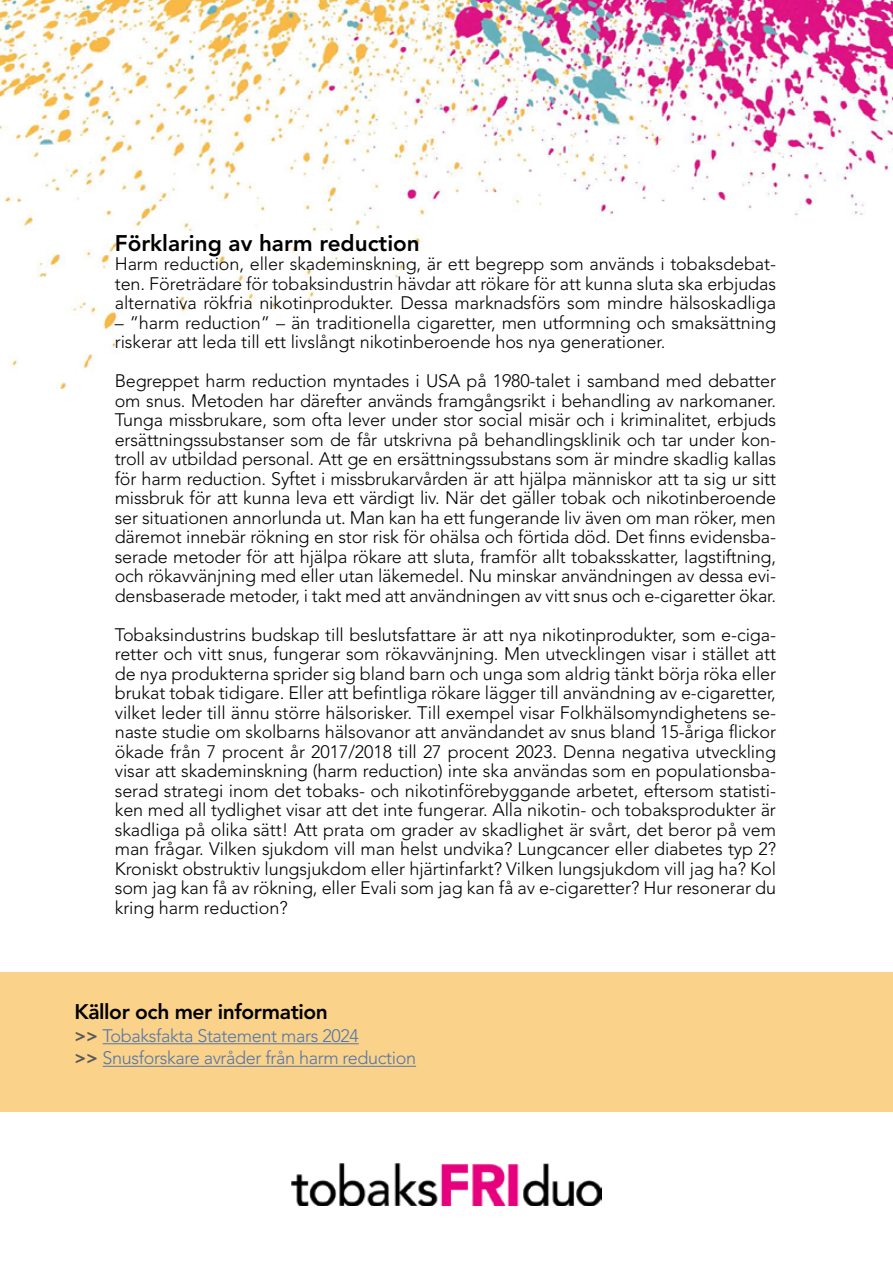
<style>
.page{position:relative;width:893px;height:1263px;background:#fff}
.page>*{position:absolute;margin:0;border:0;box-sizing:border-box;transform-origin:0 0}
.BR_U_indrag{font:800 22.5px "Avenir LT Std";color:#000}
.BR_U_indrag-2{font:800 21px "Avenir LT Std";letter-spacing:-.02em;color:#000}
.BR_U_indrag-3{font:300 18px/19.5px "Avenir LT Std";letter-spacing:-.005em;color:#000;text-align:justify}
.BR_U_indrag-4{font:300 18px "Avenir LT Std";letter-spacing:-.02em;color:#5275ab}
.s1{font-weight:800;color:#58585a}
</style>
<div class="page">
<img style="left:0;top:0;width:893px;height:388px">
<img style="left:292px;top:1163px;width:309px;height:42px">
<div style="left:0;top:973px;width:893px;height:139px;background:#fad289"></div>
<hr style="left:103px;top:1043px;width:256px;height:1px;background:#5275ab">
<hr style="left:103px;top:1066px;width:313px;height:1px;background:#5275ab">
<p class="BR_U_indrag" style="left:115px;top:230px;width:307px">Förklaring av harm reduction</p>
<p class="BR_U_indrag-3" style="left:115px;top:254px;width:663px">Harm reduction, eller skademinskning, är ett begrepp som används i tobaksdebat&shy;ten. Företrädare för tobaksindustrin hävdar att rökare för att kunna sluta ska erbjudas alternativa rökfria nikotinprodukter. Dessa marknadsförs som mindre hälsoskadliga</p>
<p class="BR_U_indrag-3" style="left:115px;top:313px;width:663px">– ”harm reduction” – än traditionella cigaretter, men utformning och smaksättning riskerar att leda till ett livslångt nikotinberoende hos nya generationer.</p>
<p class="BR_U_indrag-3" style="left:115px;top:371px;width:663px">Begreppet harm reduction myntades i USA på 1980-talet i samband med debatter om snus. Metoden har därefter används framgångsrikt i behandling av narkomaner.<br>Tunga missbrukare, som ofta lever under stor social misär och i kriminalitet, erbjuds ersättningssubstanser som de får utskrivna på behandlingsklinik och tar under kon&shy;troll av utbildad personal. Att ge en ersättningssubstans som är mindre skadlig kallas för harm reduction. Syftet i missbrukarvården är att hjälpa människor att ta sig ur sitt missbruk för att kunna leva ett värdigt liv. När det gäller tobak och nikotinberoende ser situationen annorlunda ut. Man kan ha ett fungerande liv även om man röker, men däremot innebär rökning en stor risk för ohälsa och förtida död. Det finns evidensba&shy;serade metoder för att hjälpa rökare att sluta, framför allt tobaksskatter, lagstiftning, och rökavvänjning med eller utan läkemedel. Nu minskar användningen av dessa evi&shy;densbaserade metoder, i takt med att användningen av vitt snus och e-cigaretter ökar.</p>
<p class="BR_U_indrag-3" style="left:115px;top:625px;width:663px">Tobaksindustrins budskap till beslutsfattare är att nya nikotinprodukter, som e-ciga&shy;retter och vitt snus, fungerar som rökavvänjning. Men utvecklingen visar i stället att de nya produkterna sprider sig bland barn och unga som aldrig tänkt börja röka eller brukat tobak tidigare. Eller att befintliga rökare lägger till användning av e-cigaretter, vilket leder till ännu större hälsorisker. Till exempel visar Folkhälsomyndighetens se&shy;naste studie om skolbarns hälsovanor att användandet av snus bland 15-åriga flickor ökade från 7 procent år 2017/2018 till 27 procent 2023. Denna negativa utveckling visar att skademinskning (harm reduction) inte ska användas som en populationsba&shy;serad strategi inom det tobaks- och nikotinförebyggande arbetet, eftersom statisti&shy;ken med all tydlighet visar att det inte fungerar. Alla nikotin- och tobaksprodukter är skadliga på olika sätt! Att prata om grader av skadlighet är svårt, det beror på vem man frågar. Vilken sjukdom vill man helst undvika? Lungcancer eller diabetes typ 2?<br>Kroniskt obstruktiv lungsjukdom eller hjärtinfarkt? Vilken lungsjukdom vill jag ha? Kol som jag kan få av rökning, eller Evali som jag kan få av e-cigaretter? Hur resonerar du kring harm reduction?</p>
<p class="BR_U_indrag-2" style="left:74px;top:1000px;width:255px">Källor och mer information</p>
<p class="BR_U_indrag-4" style="left:74px;top:1025px;width:286px"><span class="s1">&gt;&gt;</span> Tobaksfakta Statement mars 2024</p>
<p class="BR_U_indrag-4" style="left:74px;top:1048px;width:343px"><span class="s1">&gt;&gt;</span> Snusforskare avråder från harm reduction</p>
</div>
